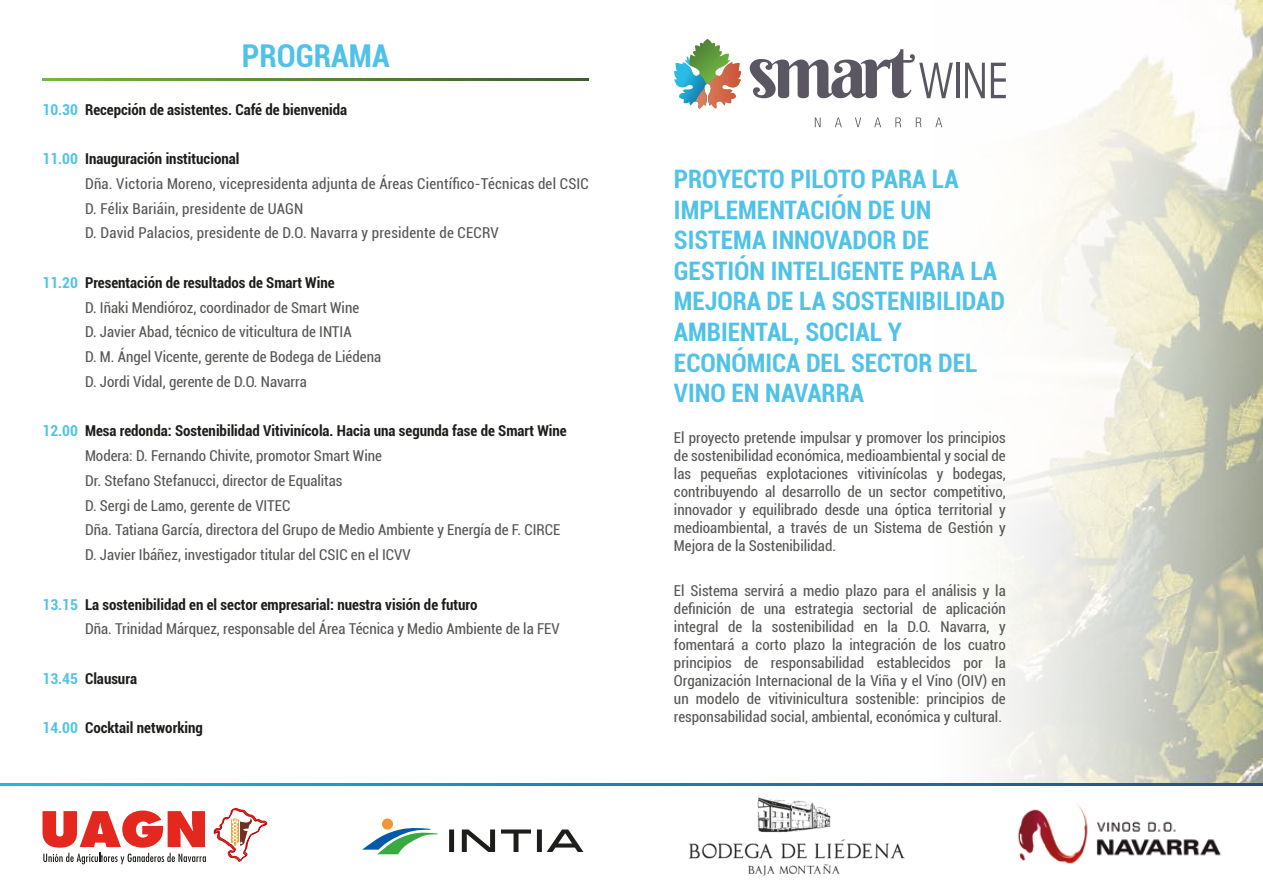
<style>
.page{position:relative;width:1263px;height:893px;background:#fff}
.page>*{position:absolute;margin:0;border:0;box-sizing:border-box;transform-origin:0 0}
.t1{font:700 condensed 31.5px "Roboto";color:#50c2e8}
.t2{font:700 condensed 25.5px/30.6px "Roboto";color:#50c2e8}
.t3{font:condensed 15px/24.8px "Roboto";color:#575756}
.t4{font:700 condensed 15px "Roboto";color:#1d1d1b}
.s1{color:#50c2e8}
.s2{font-weight:700;color:#50c2e8}
.s3{font-weight:700;color:#1d1d1b}
</style>
<div class="page">
<svg style="left:630px;top:0;width:633px;height:786px"></svg>
<svg style="left:750px;top:49px;width:203px;height:49px"></svg>
<hr style="left:956px;top:63px;width:3px;height:35px;background:#5a5762">
<svg style="left:965px;top:63px;width:20px;height:35px"></svg>
<svg style="left:991px;top:63px;width:15px;height:35px"></svg>
<svg style="left:815px;top:118px;width:5px;height:9px"></svg>
<svg style="left:835px;top:118px;width:7px;height:9px"></svg>
<svg style="left:855px;top:118px;width:6px;height:9px"></svg>
<svg style="left:874px;top:118px;width:7px;height:9px"></svg>
<svg style="left:895px;top:118px;width:6px;height:9px"></svg>
<svg style="left:916px;top:118px;width:5px;height:9px"></svg>
<svg style="left:935px;top:118px;width:7px;height:9px"></svg>
<svg style="left:674px;top:39px;width:67px;height:70px"></svg>
<svg style="left:43px;top:810px;width:163px;height:54px"></svg>
<svg style="left:214px;top:808px;width:53px;height:53px"></svg>
<div style="left:382px;top:818px;width:11px;height:12px;background:#f4943a;border-radius:50%"></div>
<svg style="left:362px;top:827px;width:76px;height:27px"></svg>
<div style="left:449px;top:829px;width:5px;height:23px;background:#1d1d1b"></div>
<svg style="left:462px;top:829px;width:33px;height:23px"></svg>
<svg style="left:501px;top:829px;width:30px;height:23px"></svg>
<div style="left:537px;top:829px;width:5px;height:23px;background:#1d1d1b"></div>
<svg style="left:547px;top:829px;width:36px;height:23px"></svg>
<img style="left:1017px;top:804px;width:204px;height:60px">
<img style="left:689px;top:797px;width:216px;height:79px">
<svg style="left:0;top:784px;width:1263px;height:1px"></svg>
<svg style="left:42px;top:79px;width:547px;height:1px"></svg>
<h1 class="t1" style="left:242px;top:33px;width:149px">PROGRAMA</h1>
<p class="t4" style="left:43px;top:99px;width:306px"><span class="s1">10.30</span> Recepción de asistentes. Café de bienvenida</p>
<p class="t3" style="left:85px;top:146px;width:505px;text-indent:-43px"><span class="s2">11.00</span> <span class="s3">Inauguración institucional<br></span>Dña. Victoria Moreno, vicepresidenta adjunta de Áreas Científico-Técnicas del CSIC D. Félix Bariáin, presidente de UAGN<br>D. David Palacios, presidente de D.O. Navarra y presidente de CECRV</p>
<p class="t3" style="left:85px;top:270px;width:298px;text-indent:-43px"><span class="s2">11.20</span> <span class="s3">Presentación de resultados de Smart Wine<br></span>D. Iñaki Mendióroz, coordinador de Smart Wine<br>D. Javier Abad, técnico de viticultura de INTIA<br>D. M. Ángel Vicente, gerente de Bodega de Liédena D. Jordi Vidal, gerente de D.O. Navarra</p>
<p class="t3" style="left:85px;top:418px;width:483px;text-indent:-43px"><span class="s2">12.00</span> <span class="s3">Mesa redonda: Sostenibilidad Vitivinícola. Hacia una segunda fase de Smart Wine </span>Modera: D. Fernando Chivite, promotor Smart Wine<br>Dr. Stefano Stefanucci, director de Equalitas<br>D. Sergi de Lamo, gerente de VITEC<br>Dña. Tatiana García, directora del Grupo de Medio Ambiente y Energía de F. CIRCE D. Javier Ibáñez, investigador titular del CSIC en el ICVV</p>
<p class="t3" style="left:85px;top:591px;width:476px;text-indent:-43px"><span class="s2">13.15</span> <span class="s3">La sostenibilidad en el sector empresarial: nuestra visión de futuro<br></span>Dña. Trinidad Márquez, responsable del Área Técnica y Medio Ambiente de la FEV</p>
<p class="t4" style="left:43px;top:668px;width:96px"><span class="s1">13.45</span> Clausura</p>
<p class="t4" style="left:43px;top:717px;width:162px"><span class="s1">14.00</span> Cocktail networking</p>
<h2 class="t2" style="left:674px;top:163px;width:333px">PROYECTO PILOTO PARA LA<br>IMPLEMENTACIÓN DE UN<br>SISTEMA INNOVADOR DE<br>GESTIÓN INTELIGENTE PARA LA<br>MEJORA DE LA SOSTENIBILIDAD<br>AMBIENTAL, SOCIAL Y<br>ECONÓMICA DEL SECTOR DEL<br>VINO EN NAVARRA</h2>
<p class="t3" style="left:674px;top:428px;width:333px;line-height:18px;text-align:justify">El proyecto pretende impulsar y promover los principios de sostenibilidad económica, medioambiental y social de las pequeñas explotaciones vitivinícolas y bodegas, contribuyendo al desarrollo de un sector competitivo, innovador y equilibrado desde una óptica territorial y medioambiental, a través de un Sistema de Gestión y Mejora de la Sostenibilidad.</p>
<p class="t3" style="left:674px;top:581px;width:333px;line-height:18px;text-align:justify">El Sistema servirá a medio plazo para el análisis y la definición de una estrategia sectorial de aplicación integral de la sostenibilidad en la D.O. Navarra, y fomentará a corto plazo la integración de los cuatro principios de responsabilidad establecidos por la Organización Internacional de la Viña y el Vino (OIV) en un modelo de vitivinicultura sostenible: principios de responsabilidad social, ambiental, económica y cultural.</p>
</div>
